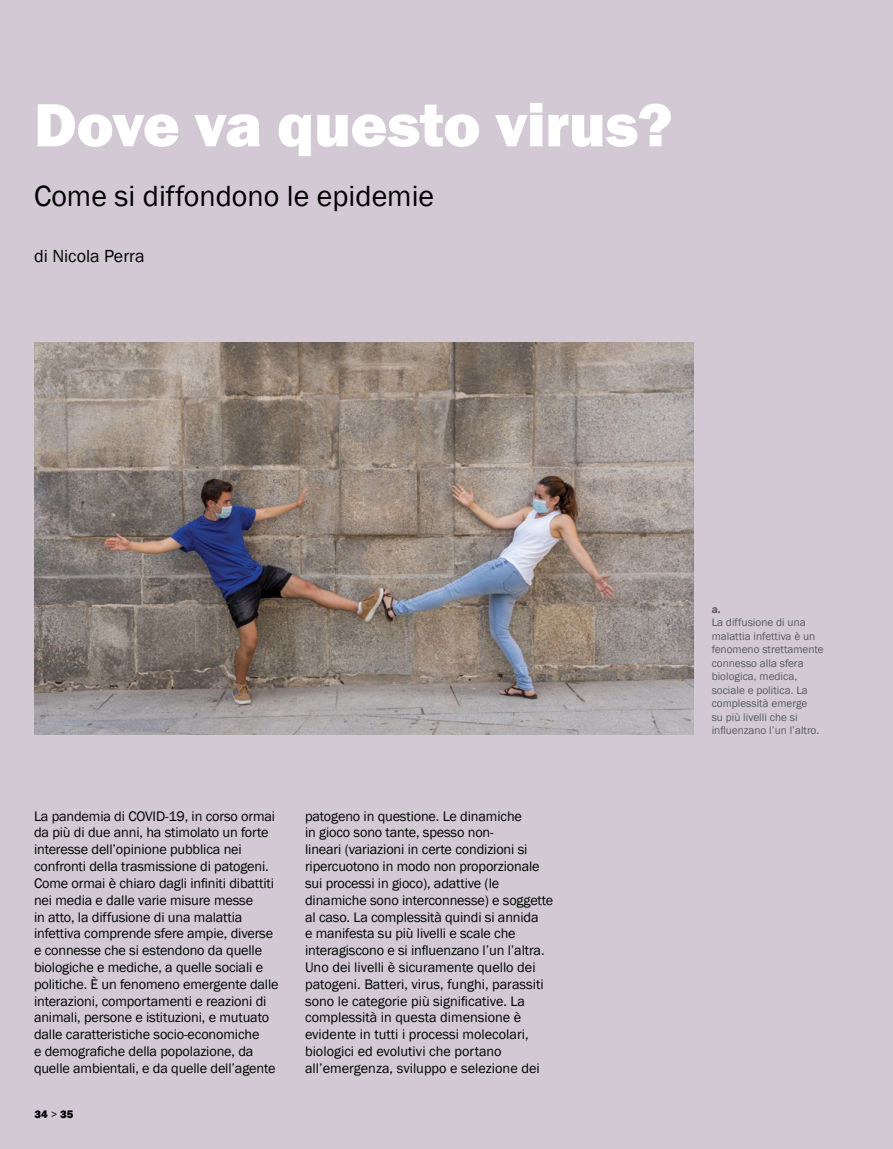
<style>
.page{position:relative;width:893px;height:1149px;background:#fff}
.page>*{position:absolute;margin:0;border:0;box-sizing:border-box;transform-origin:0 0}
.t1{font:800 63px "Franklin Gothic";letter-spacing:-.005em;color:#fff}
.t2{font:30px "Franklin Gothic";color:#000}
.t3{font:18px "Franklin Gothic";color:#000}
.t4{font:14.25px/16.8px "Franklin Gothic";letter-spacing:-.01em;color:#000}
.t5{font:11.25px/13.5px "Franklin Gothic";color:#58595b}
.t6{font:800 11.25px "Franklin Gothic";color:#000}
.t7{font:600 11.25px "Franklin Gothic";color:#58595b}
.s1{font-weight:400}
</style>
<div class="page">
<div style="left:0;top:0;width:893px;height:1148px;background:#d2c9d5"></div>
<img style="left:34px;top:342px;width:660px;height:392px">
<h1 class="t1" style="left:34px;top:84px;width:640px">Dove va questo virus?</h1>
<h2 class="t2" style="left:34px;top:178px;width:402px">Come si diffondono le epidemie</h2>
<p class="t3" style="left:34px;top:244px;width:112px">di Nicola Perra</p>
<p class="t4" style="left:34px;top:807px;width:246px">La pandemia di COVID-19, in corso ormai da più di due anni, ha stimolato un forte interesse dell’opinione pubblica nei confronti della trasmissione di patogeni.<br>Come ormai è chiaro dagli infiniti dibattiti nei media e dalle varie misure messe<br>in atto, la diffusione di una malattia infettiva comprende sfere ampie, diverse e connesse che si estendono da quelle biologiche e mediche, a quelle sociali e politiche. È un fenomeno emergente dalle interazioni, comportamenti e reazioni di animali, persone e istituzioni, e mutuato dalle caratteristiche socio-economiche<br>e demografiche della popolazione, da quelle ambientali, e da quelle dell’agente</p>
<p class="t4" style="left:305px;top:807px;width:250px">patogeno in questione. Le dinamiche<br>in gioco sono tante, spesso non-<br>lineari (variazioni in certe condizioni si ripercuotono in modo non proporzionale sui processi in gioco), adattive (le dinamiche sono interconnesse) e soggette al caso. La complessità quindi si annida<br>e manifesta su più livelli e scale che interagiscono e si influenzano l’un l’altra.<br>Uno dei livelli è sicuramente quello dei patogeni. Batteri, virus, funghi, parassiti sono le categorie più significative. La complessità in questa dimensione è evidente in tutti i processi molecolari, biologici ed evolutivi che portano all’emergenza, sviluppo e selezione dei</p>
<p class="t6" style="left:34px;top:1106px;width:40px">34 <span class="s1">&gt;</span> 35</p>
<p class="t7" style="left:712px;top:602px;width:10px">a.</p>
<p class="t5" style="left:712px;top:615px;width:113px">La diffusione di una malattia infettiva è un fenomeno strettamente connesso alla sfera biologica, medica, sociale e politica. La complessità emerge<br>su più livelli che si influenzano l’un l’altro.</p>
</div>
